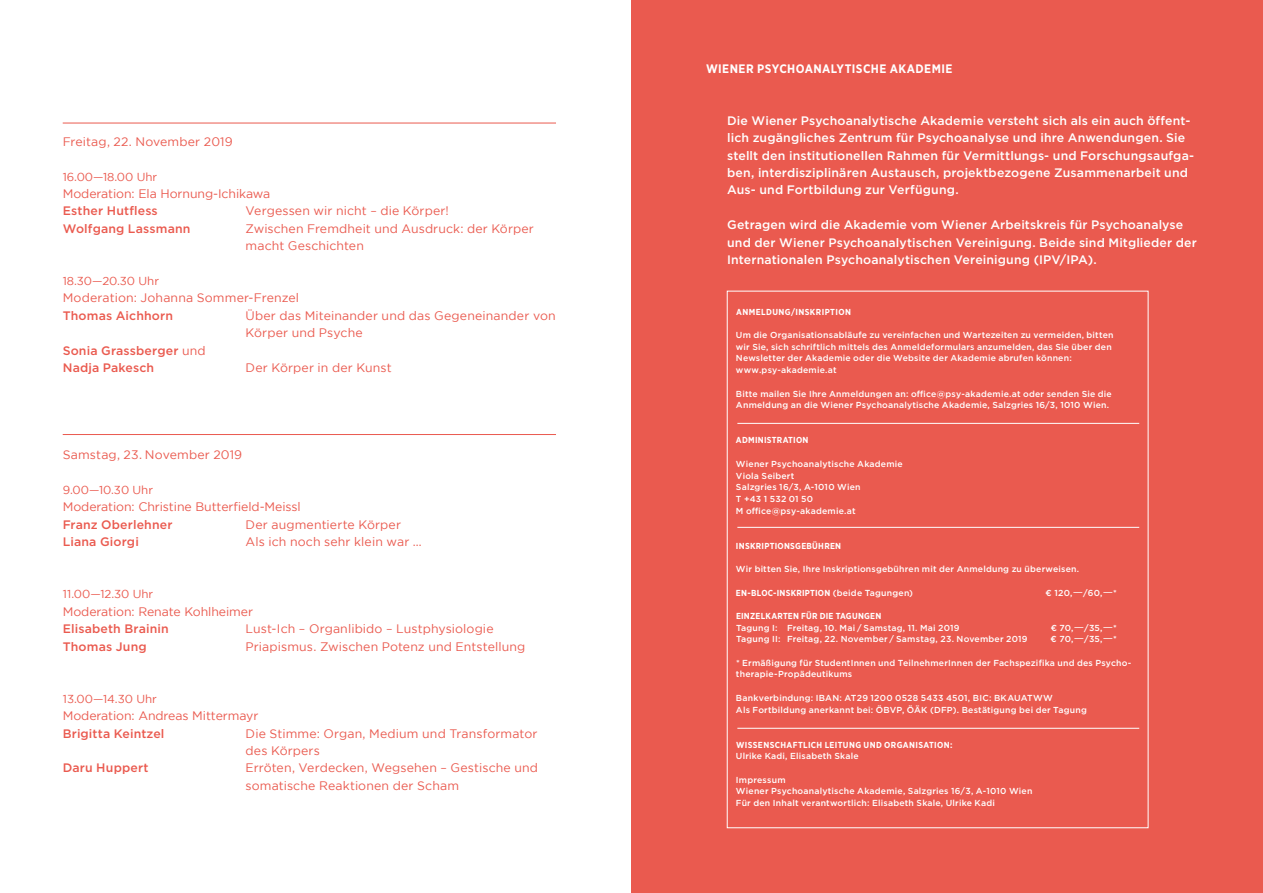
<style>
.page{position:relative;width:1263px;height:893px;background:#fff}
.page>*{position:absolute;margin:0;border:0;box-sizing:border-box;transform-origin:0 0}
.t1{font:12.3px/17.4px "Gotham";letter-spacing:.01em;color:#ea5a4f}
.t2{font:500 12.3px/17.4px "Gotham Pro";letter-spacing:.01em;color:#fff}
.t3{font:500 12.3px/17.4px "Gotham Pro";letter-spacing:.01em;color:#ea5a4f}
.t4{font:700 condensed 12.3px "Gotham Pro";letter-spacing:.03em;color:#fff}
.t5{font:11.55px "Gotham";letter-spacing:-.005em;color:#ea5a4f}
.t6{font:500 8.7px/11.7px "Gotham Pro";letter-spacing:.02em;color:#fff}
.t7{font:700 condensed 8.7px "Gotham Pro";letter-spacing:.03em;color:#fff}
.t8{font:700 condensed 8.7px "Gotham Pro";letter-spacing:.05em;color:#fff}
.s1{font-family:"Gotham";font-weight:400}
.s2{font-weight:500;font-stretch:normal}
.s3{font-family:"Gotham";font-weight:400;font-size:11.55px}
</style>
<div class="page">
<div style="left:631px;top:0;width:632px;height:893px;background:#ea5a4f"></div>
<hr style="left:737px;top:728px;width:402px;height:1px;background:#fff">
<hr style="left:737px;top:527px;width:402px;height:1px;background:#fff">
<hr style="left:737px;top:423px;width:402px;height:1px;background:#fff">
<hr style="left:63px;top:434px;width:493px;height:1px;background:#ea5a4f">
<hr style="left:63px;top:123px;width:493px;height:1px;background:#ea5a4f">
<h1 class="t1" style="left:63px;top:133px;width:172px">Freitag, 22. November 2019</h1>
<h2 class="t5" style="left:63px;top:170px;width:96px">16.00—18.00 Uhr</h2>
<h1 class="t1" style="left:63px;top:185px;width:209px">Moderation: Ela Hornung-Ichikawa</h1>
<h1 class="t3" style="left:63px;top:202px;width:97px">Esther Hutfless</h1>
<h1 class="t1" style="left:246px;top:202px;width:205px">Vergessen wir nicht – die Körper!</h1>
<h1 class="t3" style="left:63px;top:219px;width:129px">Wolfgang Lassmann</h1>
<h1 class="t1" style="left:246px;top:220px;width:290px">Zwischen Fremdheit und Ausdruck: der Körper macht Geschichten</h1>
<h2 class="t5" style="left:63px;top:275px;width:98px">18.30—20.30 Uhr</h2>
<h1 class="t1" style="left:63px;top:289px;width:238px">Moderation: Johanna Sommer-Frenzel</h1>
<h1 class="t3" style="left:63px;top:306px;width:112px">Thomas Aichhorn</h1>
<h1 class="t1" style="left:246px;top:307px;width:312px">Über das Miteinander und das Gegeneinander von<br>Körper und Psyche</h1>
<h1 class="t3" style="left:63px;top:341px;width:144px">Sonia Grassberger <span class="s1">und<br></span>Nadja Pakesch</h1>
<h1 class="t1" style="left:246px;top:359px;width:148px">Der Körper in der Kunst</h1>
<h1 class="t1" style="left:63px;top:446px;width:181px">Samstag, 23. November 2019</h1>
<h2 class="t5" style="left:63px;top:483px;width:92px">9.00—10.30 Uhr</h2>
<h1 class="t1" style="left:63px;top:498px;width:240px">Moderation: Christine Butterfield-Meissl</h1>
<h1 class="t3" style="left:63px;top:515px;width:111px">Franz Oberlehner</h1>
<h1 class="t1" style="left:246px;top:515px;width:157px">Der augmentierte Körper</h1>
<h1 class="t3" style="left:63px;top:533px;width:78px">Liana Giorgi</h1>
<h1 class="t1" style="left:246px;top:533px;width:178px">Als ich noch sehr klein war …</h1>
<h2 class="t5" style="left:63px;top:588px;width:92px">11.00—12.30 Uhr</h2>
<h1 class="t1" style="left:63px;top:602px;width:192px">Moderation: Renate Kohlheimer</h1>
<h1 class="t3" style="left:63px;top:620px;width:107px">Elisabeth Brainin</h1>
<h1 class="t1" style="left:246px;top:620px;width:249px">Lust-Ich – Organlibido – Lustphysiologie</h1>
<h1 class="t3" style="left:63px;top:637px;width:86px">Thomas Jung</h1>
<h1 class="t1" style="left:246px;top:637px;width:281px">Priapismus. Zwischen Potenz und Entstellung</h1>
<h2 class="t5" style="left:63px;top:692px;width:96px">13.00—14.30 Uhr</h2>
<h1 class="t1" style="left:63px;top:707px;width:197px">Moderation: Andreas Mittermayr</h1>
<h1 class="t3" style="left:63px;top:724px;width:103px">Brigitta Keintzel</h1>
<h1 class="t1" style="left:246px;top:724px;width:293px">Die Stimme: Organ, Medium und Transformator des Körpers</h1>
<h1 class="t3" style="left:63px;top:759px;width:87px">Daru Huppert</h1>
<h1 class="t1" style="left:246px;top:759px;width:294px">Erröten, Verdecken, Wegsehen – Gestische und somatische Reaktionen der Scham</h1>
<h1 class="t4" style="left:706px;top:61px;width:248px">WIENER PSYCHOANALYTISCHE AKADEMIE</h1>
<p class="t2" style="left:727px;top:112px;width:469px">Die Wiener Psychoanalytische Akademie versteht sich als ein auch öffent&shy;lich zugängliches Zentrum für Psychoanalyse und ihre Anwendungen. Sie stellt den institutionellen Rahmen für Vermittlungs- und Forschungsaufga&shy;ben, interdisziplinären Austausch, projektbezogene Zusammenarbeit und Aus- und Fortbildung zur Verfügung.</p>
<h1 class="t2" style="left:727px;top:216px;width:471px">Getragen wird die Akademie vom Wiener Arbeitskreis für Psychoanalyse und der Wiener Psychoanalytischen Vereinigung. Beide sind Mitglieder der<br>Internationalen Psychoanalytischen Vereinigung (IPV/IPA).</h1>
<p class="t8" style="left:736px;top:307px;width:116px">ANMELDUNG/INSKRIPTION</p>
<p class="t6" style="left:736px;top:329px;width:379px">Um die Organisationsabläufe zu vereinfachen und Wartezeiten zu vermeiden, bitten wir Sie, sich schriftlich mittels des Anmeldeformulars anzumelden, das Sie über den Newsletter der Akademie oder die Website der Akademie abrufen können: www.psy-akademie.at</p>
<p class="t6" style="left:736px;top:387px;width:377px">Bitte mailen Sie Ihre Anmeldungen an: office@psy-akademie.at oder senden Sie die<br>Anmeldung an die Wiener Psychoanalytische Akademie, Salzgries 16/3, 1010 Wien.</p>
<p class="t7" style="left:736px;top:435px;width:74px">ADMINISTRATION</p>
<p class="t6" style="left:736px;top:458px;width:168px">Wiener Psychoanalytische Akademie<br>Viola Seibert<br>Salzgries 16/3, A-1010 Wien<br>T +43 1 532 01 50<br>M office@psy-akademie.at</p>
<p class="t7" style="left:736px;top:541px;width:107px">INSKRIPTIONSGEBÜHREN</p>
<p class="t6" style="left:736px;top:563px;width:345px">Wir bitten Sie, Ihre Inskriptionsgebühren mit der Anmeldung zu überweisen.</p>
<p class="t7" style="left:736px;top:587px;width:179px">EN-BLOC-INSKRIPTION <span class="s2">(beide Tagungen)</span></p>
<p class="t6" style="left:1045px;top:586px;width:73px">€ 120,<span class="s3">—</span>/60,<span class="s3">—</span>*</p>
<p class="t7" style="left:736px;top:611px;width:147px">EINZELKARTEN FÜR DIE TAGUNGEN</p>
<p class="t6" style="left:736px;top:621px;width:225px">Tagung I: Freitag, 10. Mai / Samstag, 11. Mai 2019</p>
<p class="t6" style="left:1051px;top:621px;width:68px">€ 70,<span class="s3">—</span>/35,<span class="s3">—</span>*</p>
<p class="t6" style="left:736px;top:633px;width:293px">Tagung II: Freitag, 22. November / Samstag, 23. November 2019</p>
<p class="t6" style="left:1050px;top:633px;width:68px">€ 70,<span class="s3">—</span>/35,<span class="s3">—</span>*</p>
<p class="t6" style="left:736px;top:657px;width:397px">* Ermäßigung für StudentInnen und TeilnehmerInnen der Fachspezifika und des Psycho&shy;therapie-Propädeutikums</p>
<p class="t6" style="left:736px;top:692px;width:352px">Bankverbindung: IBAN: AT29 1200 0528 5433 4501, BIC: BKAUATWW<br>Als Fortbildung anerkannt bei: ÖBVP, ÖÄK (DFP). Bestätigung bei der Tagung</p>
<p class="t7" style="left:736px;top:739px;width:218px">WISSENSCHAFTLICH LEITUNG UND ORGANISATION:</p>
<p class="t6" style="left:736px;top:750px;width:124px">Ulrike Kadi, Elisabeth Skale</p>
<p class="t6" style="left:736px;top:774px;width:298px">Impressum<br>Wiener Psychoanalytische Akademie, Salzgries 16/3, A-1010 Wien<br>Für den Inhalt verantwortlich: Elisabeth Skale, Ulrike Kadi</p>
</div>
